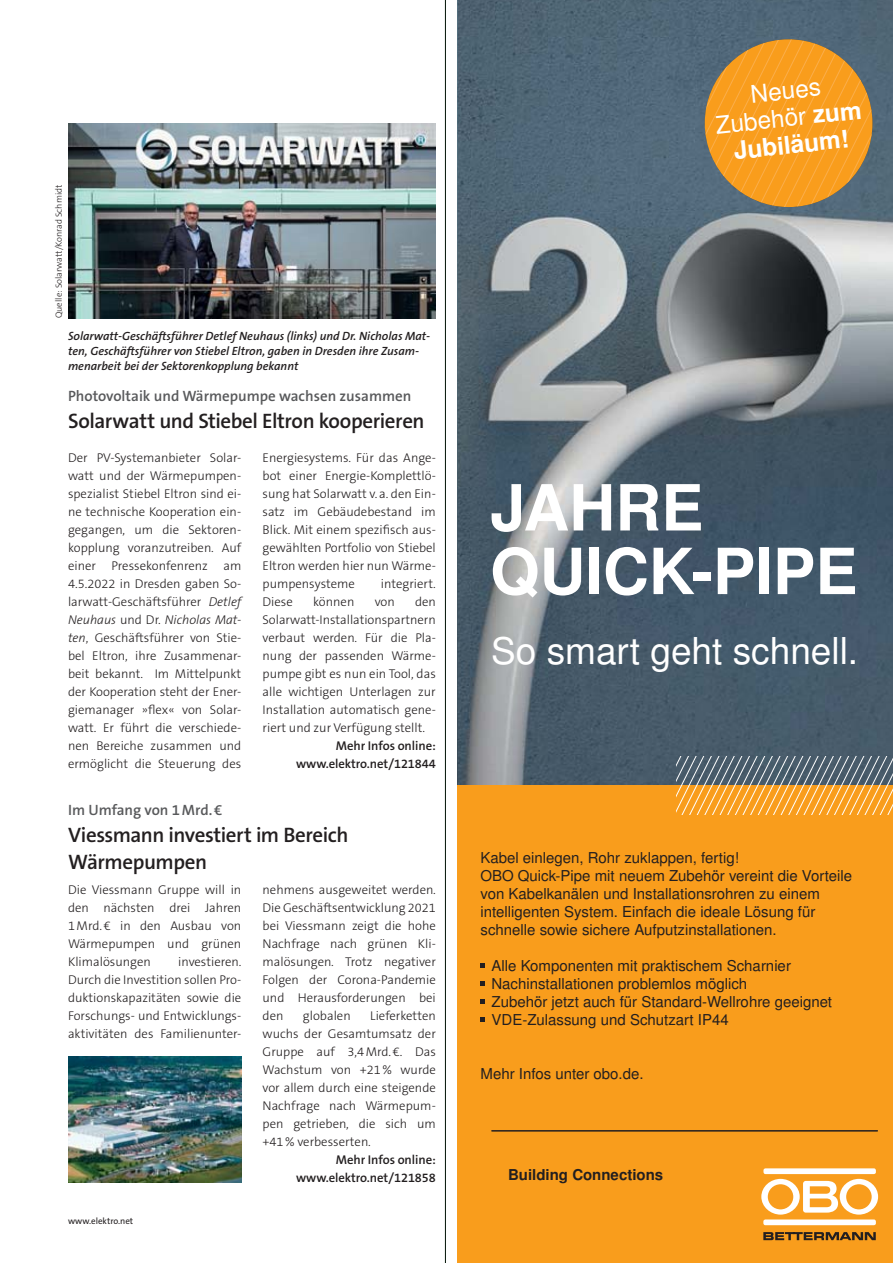
<style>
.page{position:relative;width:893px;height:1263px;background:#fff}
.page>*{position:absolute;margin:0;border:0;box-sizing:border-box;transform-origin:0 0}
.t1{font:700 63.6px/63.6px "Nimbus San LOT";color:#fff}
.t2{font:37.05px "Nimbus San LOT";color:#fff}
.t3{font:24.45px/27.3px "Nimbus San LOT";color:#fff;text-align:center}
.t4{font:600 21px/27px "The Sans Os F";letter-spacing:-.02em;color:#231f20}
.t5{font:15px/18px "Nimbus San LOT";color:#231f20}
.t6{font:600 15px "The Sans Os F";color:#58595b}
.t7{font:700 15px "Nimbus San LOT";color:#231f20}
.t8{font:300 12.75px/18px "The Sans Os F";color:#231f20;text-align:justify}
.t9{font:600 12.75px/18px "The Sans Os F";letter-spacing:-.005em;color:#231f20;text-align:right}
.t10{font:italic 600 12px/15px "The Sans Os F";color:#231f20}
.t11{font:300 9px "The Sans Os F";color:#231f20}
.t12{font:9px "The Sans Os F";color:#231f20}
.s1{font-style:italic}
.s2{font-weight:700}
</style>
<div class="page">
<img style="left:68px;top:123px;width:368px;height:195px">
<img style="left:457px;top:0;width:436px;height:786px">
<div style="left:457px;top:786px;width:436px;height:477px;background:#f99d1c"></div>
<hr style="left:492px;top:1130px;width:385px;height:1px;background:#231f20">
<div style="left:763px;top:1219px;width:113px;height:6px;background:#fff;border-radius:2px"></div>
<svg style="left:761px;top:1179px;width:117px;height:35px"></svg>
<div style="left:763px;top:1168px;width:113px;height:6px;background:#fff;border-radius:2px"></div>
<svg style="left:763px;top:1232px;width:113px;height:8px"></svg>
<svg style="left:677px;top:756px;width:216px;height:59px"></svg>
<svg style="left:480px;top:963px;width:5px;height:5px"></svg>
<svg style="left:480px;top:981px;width:5px;height:5px"></svg>
<svg style="left:480px;top:999px;width:5px;height:5px"></svg>
<svg style="left:480px;top:1017px;width:5px;height:5px"></svg>
<svg style="left:705px;top:39px;width:167px;height:169px;background:#d49233"></svg>
<hr style="left:445px;top:0;width:1px;height:1263px;background:#001305">
<img style="left:68px;top:1056px;width:173px;height:126px">
<p class="t11" style="left:54px;top:318px;width:135px;rotate:-90deg">Quelle: Solarwatt/Konrad Schmidt</p>
<p class="t10" style="left:68px;top:329px;width:364px">Solarwatt-Geschäftsführer Detlef Neuhaus (links) und Dr. Nicholas Mat&shy;ten, Geschäftsführer von Stiebel Eltron, gaben in Dresden ihre Zusam&shy;menarbeit bei der Sektorenkopplung bekannt</p>
<p class="t6" style="left:68px;top:389px;width:345px">Photovoltaik und Wärmepumpe wachsen zusammen</p>
<h3 class="t4" style="left:68px;top:408px;width:358px">Solarwatt und Stiebel Eltron kooperieren</h3>
<p class="t8" style="left:68px;top:449px;width:175px">Der PV-Systemanbieter Solar&shy;watt und der Wärmepumpen&shy;spezialist Stiebel Eltron sind ei&shy;ne technische Kooperation ein&shy;gegangen, um die Sektoren&shy;kopplung voranzutreiben. Auf einer Pressekonfenrenz am 4.5.2022 in Dresden gaben So&shy;larwatt-Geschäftsführer <span class="s1">Detlef Neuhaus</span> und Dr. <span class="s1">Nicholas Mat&shy;ten</span>, Geschäftsführer von Stie&shy;bel Eltron, ihre Zusammenar&shy;beit bekannt. Im Mittelpunkt der Kooperation steht der Ener&shy;giemanager »flex« von Solar&shy;watt. Er führt die verschiede&shy;nen Bereiche zusammen und ermöglicht die Steuerung des</p>
<p class="t8" style="left:263px;top:449px;width:175px">Energiesystems. Für das Ange&shy;bot einer Energie-Komplettlö&shy;sung hat Solarwatt v. a. den Ein&shy;satz im Gebäudebestand im Blick. Mit einem spezifisch aus&shy;gewählten Portfolio von Stiebel Eltron werden hier nun Wärme&shy;pumpensysteme</p>
<p class="t8" style="left:381px;top:575px;width:56px">integriert.</p>
<p class="t8" style="left:263px;top:593px;width:175px;text-indent:152px">den Solarwatt-Installationspart nern verbaut werden. Für die Pla&shy;nung der passenden Wärme&shy;pumpe gibt es nun ein Tool, das alle wichtigen Unterlagen zur Installation automatisch gene&shy;riert und zur Verfügung stellt.</p>
<p class="t9" style="left:296px;top:737px;width:141px">Mehr Infos online: www.elektro.net/121844</p>
<p class="t8" style="left:263px;top:593px;width:32px">Diese</p>
<p class="t8" style="left:313px;top:593px;width:43px">können</p>
<p class="t8" style="left:375px;top:593px;width:22px">von</p>
<p class="t6" style="left:68px;top:803px;width:156px">Im Umfang von 1 Mrd. €</p>
<h3 class="t4" style="left:68px;top:822px;width:282px">Viessmann investiert im Bereich<br>Wärmepumpen</h3>
<p class="t8" style="left:68px;top:881px;width:175px">Die Viessmann Gruppe will in den nächsten drei Jahren 1 Mrd. € in den Ausbau von Wärmepumpen und grünen Klimalösungen</p>
<p class="t8" style="left:263px;top:881px;width:175px">nehmens ausgeweitet werden.<br>Die Geschäftsentwicklung 2021 bei Viessmann zeigt die hohe Nachfrage nach grünen Kli&shy;malösungen. Trotz negativer Folgen der Corona-Pandemie und Herausforderungen bei den</p>
<p class="t8" style="left:68px;top:953px;width:175px;text-indent:110px">investieren.<br>Durch die Investition sollen Pro&shy;duktionskapazitäten sowie die Forschungs- und Entwicklungs&shy;aktivitäten des Familienunter-</p>
<p class="t8" style="left:263px;top:1007px;width:175px;text-indent:108px">Lieferketten wuchs der Gesamtumsatz der Gruppe auf 3,4 Mrd. €. Das Wachstum von +21 % wurde vor allem durch eine steigende Nachfrage nach Wärmepum&shy;pen getrieben, die sich um +41 % verbesserten.</p>
<p class="t9" style="left:296px;top:1151px;width:141px">Mehr Infos online: www.elektro.net/121858</p>
<p class="t8" style="left:303px;top:1007px;width:49px">globalen</p>
<p class="t12" style="left:68px;top:1217px;width:67px">www.elektro.net</p>
<h3 class="t3" style="left:711px;top:85px;width:148px;rotate:-6deg">Neues<br>Zubehör <span class="s2">zum<br>Jubiläum!</span></h3>
<h1 class="t1" style="left:490px;top:479px;width:369px">JAHRE<br>QUICK-PIPE</h1>
<h2 class="t2" style="left:491px;top:632px;width:369px">So smart geht schnell.</h2>
<p class="t5" style="left:480px;top:849px;width:373px">Kabel einlegen, Rohr zuklappen, fertig!<br>OBO Quick-Pipe mit neuem Zubehör vereint die Vorteile von Kabelkanälen und Installationsrohren zu einem intelligenten System. Einfach die ideale Lösung für schnelle sowie sichere Aufputzinstallationen.</p>
<p class="t5" style="left:492px;top:957px;width:342px">Alle Komponenten mit praktischem Scharnier Nachinstallationen problemlos möglich<br>Zubehör jetzt auch für Standard-Wellrohre geeignet VDE-Zulassung und Schutzart IP44</p>
<p class="t5" style="left:480px;top:1065px;width:165px">Mehr Infos unter obo.de.</p>
<p class="t7" style="left:508px;top:1167px;width:157px">Building Connections</p>
</div>
